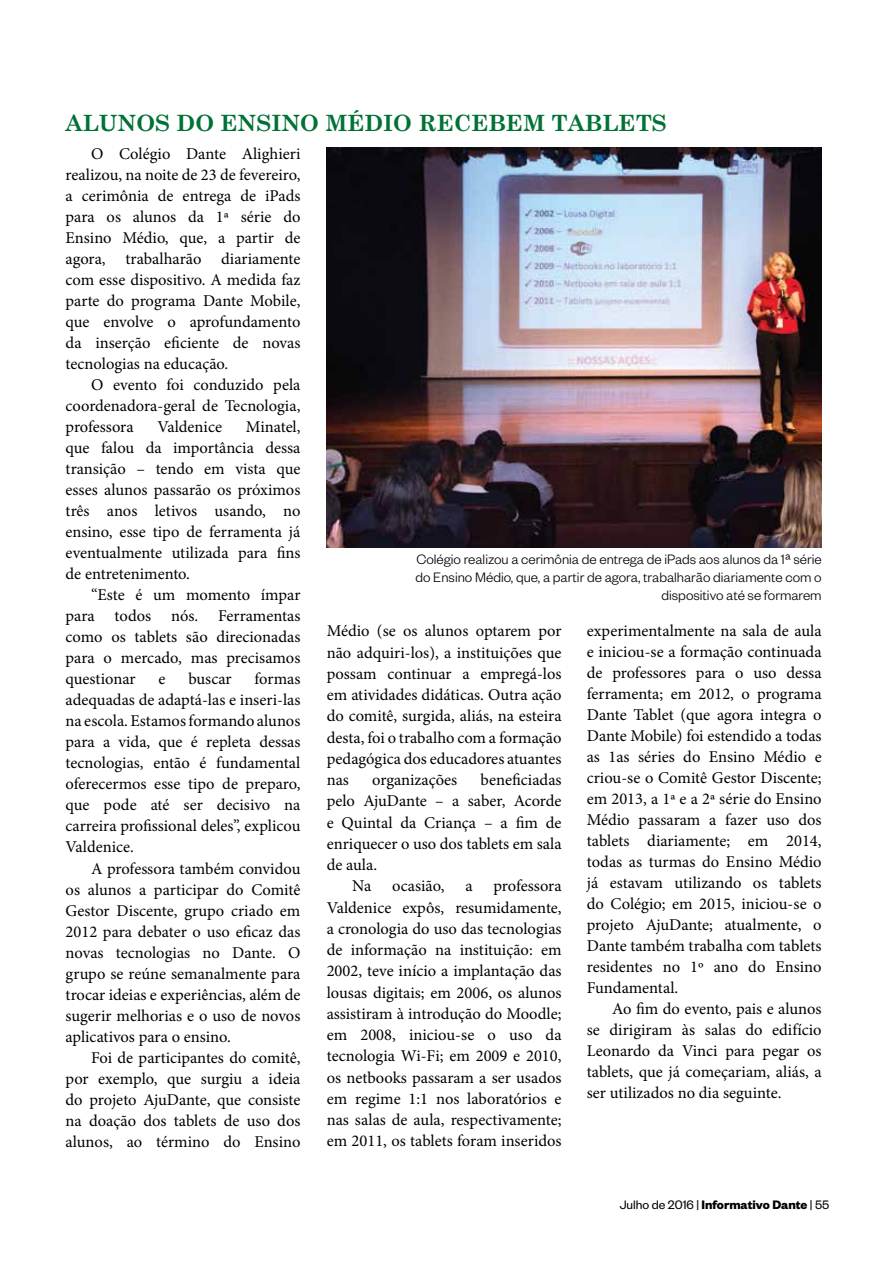
<style>
.page{position:relative;width:893px;height:1263px;background:#fff}
.page>*{position:absolute;margin:0;border:0;box-sizing:border-box;transform-origin:0 0}
.t1{font:700 22.5px "Century Schoolbook";color:#007236}
.t2{font:16.5px/21px "Minion Pro";color:#000;text-align:justify}
.t3{font:300 15px/18px "Founders Grotesk";color:#000;text-align:right}
.t4{font:700 13.5px "Founders Grotesk";color:#000}
.s1{font-weight:400}
</style>
<div class="page">
<img style="left:327px;top:147px;width:494px;height:401px">
<h1 class="t1" style="left:66px;top:105px;width:603px">ALUNOS DO ENSINO MÉDIO RECEBEM TABLETS</h1>
<p class="t2" style="left:66px;top:144px;width:236px;text-indent:26px">O Colégio Dante Alighieri realizou, na noite de 23 de fevereiro, a cerimônia de entrega de iPads para os alunos da 1ª série do Ensino Médio, que, a partir de agora, trabalharão diariamente com esse dispositivo. A medida faz parte do programa Dante Mobile, que envolve o aprofundamento da inserção eficiente de novas tecnologias na educação.</p>
<p class="t2" style="left:66px;top:375px;width:236px;text-indent:26px">O evento foi conduzido pela coordenadora-geral de Tecnologia, professora</p>
<p class="t2" style="left:66px;top:417px;width:236px;text-indent:180px">Minatel, que falou da importância dessa transição – tendo em vista que esses alunos passarão os próximos três anos letivos usando, no ensino, esse tipo de ferramenta já eventualmente utilizada para fins de entretenimento.</p>
<p class="t2" style="left:66px;top:585px;width:236px;text-indent:26px">“Este é um momento ímpar para todos nós. Ferramentas como os tablets são direcionadas para o mercado, mas precisamos questionar</p>
<p class="t2" style="left:157px;top:417px;width:66px">Valdenice</p>
<p class="t3" style="left:415px;top:549px;width:408px">Colégio realizou a cerimônia de entrega de iPads aos alunos da 1ª série do Ensino Médio, que, a partir de agora, trabalharão diariamente com o dispositivo até se formarem</p>
<p class="t2" style="left:587px;top:620px;width:236px">experimentalmente na sala de aula e iniciou-se a formação continuada de professores para o uso dessa ferramenta; em 2012, o programa Dante Tablet (que agora integra o Dante Mobile) foi estendido a todas as 1as séries do Ensino Médio e criou-se o Comitê Gestor Discente; em 2013, a 1ª e a 2ª série do Ensino Médio passaram a fazer uso dos tablets diariamente; em 2014, todas as turmas do Ensino Médio já estavam utilizando os tablets do Colégio; em 2015, iniciou-se o projeto AjuDante; atualmente, o Dante também trabalha com tablets residentes no 1º ano do Ensino Fundamental.</p>
<p class="t2" style="left:587px;top:998px;width:236px;text-indent:26px">Ao fim do evento, pais e alunos se dirigiram às salas do edifício Leonardo da Vinci para pegar os tablets, que já começariam, aliás, a ser utilizados no dia seguinte.</p>
<p class="t2" style="left:327px;top:620px;width:236px">Médio (se os alunos optarem por não adquiri-los), a instituições que possam continuar a empregá-los em atividades didáticas. Outra ação do comitê, surgida, aliás, na esteira desta, foi o trabalho com a formação pedagógica dos educadores atuantes nas</p>
<p class="t2" style="left:66px;top:669px;width:236px;text-indent:189px">formas adequadas de adaptá-las e inseri-las na escola. Estamos formando alunos para a vida, que é repleta dessas tecnologias, então é fundamental oferecermos esse tipo de preparo, que pode até ser decisivo na carreira profissional deles”, explicou Valdenice.</p>
<p class="t2" style="left:66px;top:858px;width:236px;text-indent:26px">A professora também convidou os alunos a participar do Comitê Gestor Discente, grupo criado em 2012 para debater o uso eficaz das novas tecnologias no Dante. O grupo se reúne semanalmente para trocar ideias e experiências, além de sugerir melhorias e o uso de novos aplicativos para o ensino.</p>
<p class="t2" style="left:66px;top:1047px;width:236px;text-indent:26px">Foi de participantes do comitê, por exemplo, que surgiu a ideia do projeto AjuDante, que consiste na doação dos tablets de uso dos alunos, ao término do Ensino</p>
<p class="t2" style="left:158px;top:669px;width:9px">e</p>
<p class="t2" style="left:188px;top:669px;width:45px">buscar</p>
<p class="t2" style="left:372px;top:769px;width:87px">organizações</p>
<p class="t2" style="left:481px;top:769px;width:83px">beneficiadas</p>
<p class="t2" style="left:327px;top:791px;width:236px">pelo AjuDante – a saber, Acorde</p>
<p class="t2" style="left:327px;top:812px;width:236px">e Quintal da Criança – a fim de</p>
<p class="t2" style="left:327px;top:833px;width:236px">enriquecer o uso dos tablets em sala</p>
<p class="t2" style="left:327px;top:854px;width:52px">de aula.</p>
<p class="t2" style="left:352px;top:876px;width:21px">Na</p>
<p class="t2" style="left:392px;top:876px;width:54px">ocasião,</p>
<p class="t2" style="left:465px;top:876px;width:9px">a</p>
<p class="t2" style="left:327px;top:875px;width:236px;text-indent:167px">professora Valdenice expôs, resumidamente, a cronologia do uso das tecnologias de informação na instituição: em 2002, teve início a implantação das lousas digitais; em 2006, os alunos assistiram à introdução do Moodle; em 2008, iniciou-se o uso da tecnologia Wi-Fi; em 2009 e 2010, os netbooks passaram a ser usados em regime 1:1 nos laboratórios e nas salas de aula, respectivamente; em 2011, os tablets foram inseridos</p>
<p class="t4" style="left:620px;top:1196px;width:211px"><span class="s1">Julho de 2016 |</span> Informativo Dante <span class="s1">| 55</span></p>
</div>
